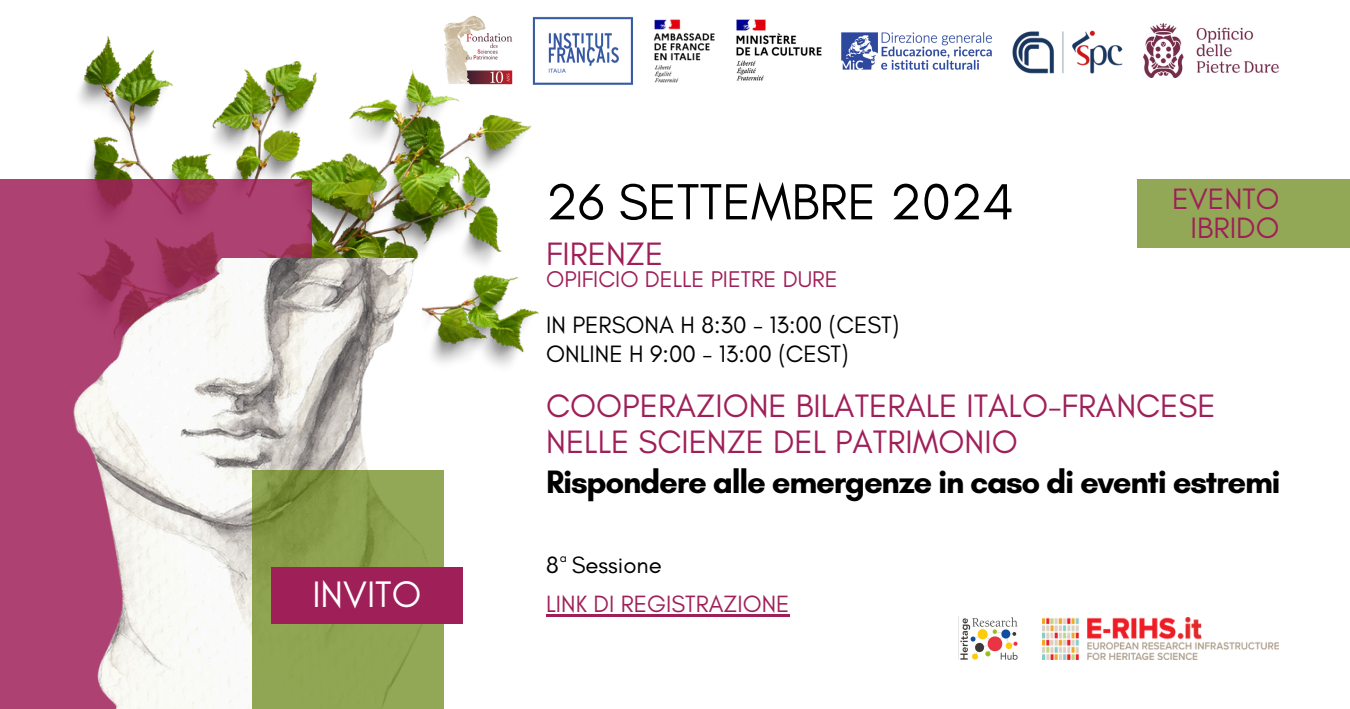
<style>
.page{position:relative;width:1350px;height:709px;background:#fff}
.page>*{position:absolute;margin:0;border:0;box-sizing:border-box;transform-origin:0 0}
.t1{font:51.75px "Glacial Indifference";color:#000}
.t2{font:37.5px "Glacial Indifference";color:#fff}
.t3{font:33px/36px "Glacial Indifference";color:#9f1f58}
.t4{font:700 33px "Glacial Indifference";letter-spacing:-.04em;color:#000}
.t5{font:30px/29.2px "Glacial Indifference";color:#9f1f58;text-align:right}
.t6{font:24.15px/28.2px "Glacial Indifference";color:#000}
.t7{font:24px "Glacial Indifference";color:#9f1f58}
.t8{font:24px "Glacial Indifference";color:#000}
.t9{font:23.1px "Glacial Indifference";color:#9f1f58}
.t10{font:12.6px "Glacial Indifference";color:#000}
</style>
<div class="page">
<img style="left:79px;top:37px;width:459px;height:330px">
<svg style="left:0;top:179px;width:312px;height:530px;background:#ab3f6e"></svg>
<img style="left:74px;top:259px;width:361px;height:450px">
<svg style="left:252px;top:470px;width:192px;height:239px;background:#8ca04e"></svg>
<hr style="left:546px;top:614px;width:244px;height:2px;background:#9f1f58">
<div style="left:271px;top:567px;width:192px;height:57px;background:#9f1f58"></div>
<div style="left:1137px;top:179px;width:213px;height:69px;background:#93a856"></div>
<img style="left:960px;top:617px;width:57px;height:42px">
<img style="left:1042px;top:617px;width:237px;height:42px">
<img style="left:653px;top:19px;width:62px;height:64px">
<img style="left:736px;top:19px;width:86px;height:62px">
<img style="left:1012px;top:30px;width:111px;height:44px">
<img style="left:841px;top:32px;width:151px;height:38px">
<img style="left:1143px;top:23px;width:135px;height:54px">
<img style="left:443px;top:15px;width:71px;height:70px">
<img style="left:520px;top:16px;width:113px;height:81px">
<p class="t2" style="left:312px;top:571px;width:111px">INVITO</p>
<p class="t1" style="left:546px;top:170px;width:469px">26 SETTEMBRE 2024</p>
<h5 class="t3" style="left:546px;top:235px;width:119px">FIRENZE</h5>
<h5 class="t9" style="left:546px;top:265px;width:293px">OPIFICIO DELLE PIETRE DURE</h5>
<h3 class="t6" style="left:546px;top:311px;width:355px">IN PERSONA H 8:30 - 13:00 (CEST)<br>ONLINE H 9:00 - 13:00 (CEST)</h3>
<h1 class="t5" style="left:1172px;top:184px;width:109px">EVENTO<br>IBRIDO</h1>
<h3 class="t3" style="left:546px;top:388px;width:671px">COOPERAZIONE BILATERALE ITALO-FRANCESE<br>NELLE SCIENZE DEL PATRIMONIO</h3>
<p class="t4" style="left:546px;top:462px;width:736px">Rispondere alle emergenze in caso di eventi estremi</p>
<p class="t10" style="left:560px;top:550px;width:9px">a</p>
<p class="t8" style="left:546px;top:550px;width:117px">8 Sessione</p>
<p class="t7" style="left:546px;top:589px;width:245px">LINK DI REGISTRAZIONE</p>
</div>
